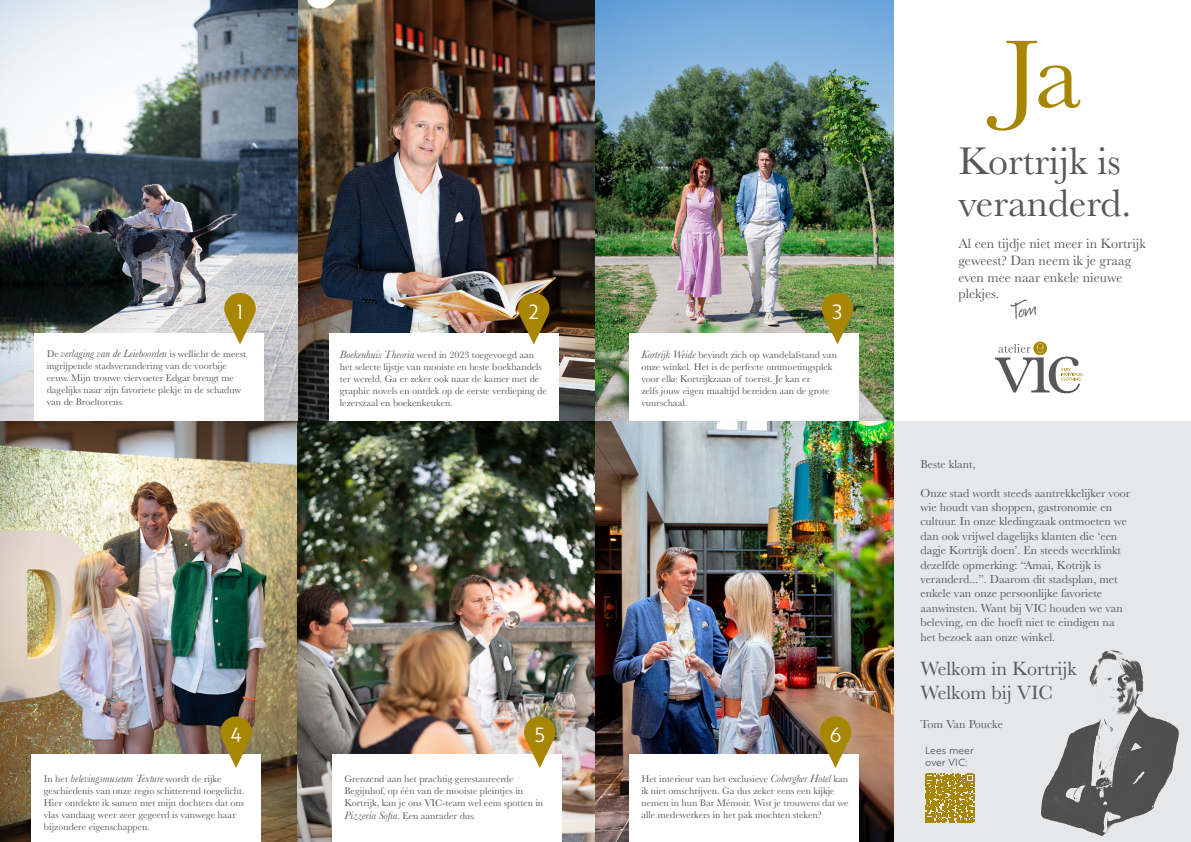
<style>
.page{position:relative;width:1191px;height:842px;background:#fff}
.page>*{position:absolute;margin:0;border:0;box-sizing:border-box;transform-origin:0 0}
.t1{font:100px "Baskerville";color:#a78602}
.t2{font:40px/42px "Baskerville";color:#57585a}
.t3{font:20px "Baskerville";color:#57585a}
.t4{font:20px "Brother 1816 Book";color:#fff}
.t5{font:14px/16.8px "Baskerville";color:#57585a}
.t6{font:12px/14.4px "Baskerville";color:#57585a}
.t7{font:italic 11px "Baskerville";color:#57585a}
.t8{font:10px/12px "Baskerville";color:#57585a}
.t9{font:10px/12px "Brother 1816 Book";color:#57585a}
.s1{font-style:normal;font-size:10px}
.s2{font-style:italic;font-size:11px}
</style>
<div class="page">
<div style="left:893px;top:421px;width:298px;height:421px;background:#e6e7e9"></div>
<img style="left:0;top:0;width:893px;height:842px">
<svg style="left:1033px;top:341px;width:14px;height:14px"></svg>
<svg style="left:995px;top:343px;width:88px;height:50px"></svg>
<div style="left:329px;top:333px;width:229px;height:88px;background:#fff"></div>
<div style="left:31px;top:754px;width:230px;height:88px;background:#fff"></div>
<div style="left:332px;top:754px;width:229px;height:88px;background:#fff"></div>
<div style="left:34px;top:333px;width:230px;height:88px;background:#fff"></div>
<div style="left:629px;top:333px;width:230px;height:88px;background:#fff"></div>
<div style="left:629px;top:754px;width:230px;height:88px;background:#fff"></div>
<svg style="left:518px;top:293px;width:31px;height:51px"></svg>
<svg style="left:220px;top:716px;width:32px;height:52px"></svg>
<svg style="left:821px;top:293px;width:32px;height:51px"></svg>
<svg style="left:524px;top:716px;width:31px;height:52px"></svg>
<svg style="left:819px;top:716px;width:32px;height:52px"></svg>
<svg style="left:224px;top:293px;width:32px;height:51px"></svg>
<svg style="left:925px;top:774px;width:49px;height:49px"></svg>
<img style="left:1041px;top:650px;width:138px;height:186px">
<p class="t4" style="left:237px;top:297px;width:8px">1</p>
<p class="t7" style="left:47px;top:346px;width:201px"><span class="s1">De</span> verlaging van de Leieboorden <span class="s1">is wellicht de meest</span></p>
<p class="t8" style="left:47px;top:360px;width:196px">ingrijpende stadsverandering van de voorbije eeuw. Mijn trouwe viervoeter Edgar brengt me dagelijks naar zijn favoriete plekje in de schaduw van de Broeltorens.</p>
<p class="t4" style="left:231px;top:720px;width:12px">4</p>
<p class="t7" style="left:44px;top:771px;width:179px"><span class="s1">In het</span> belevingsmuseum Texture <span class="s1">wordt de rijke</span></p>
<p class="t8" style="left:44px;top:785px;width:202px">geschiedenis van onze regio schitterend toegelicht.<br>Hier ontdekte ik samen met mijn dochters dat ons vlas vandaag weer zeer gegeerd is vanwege haar bijzondere eigenschappen.</p>
<p class="t4" style="left:529px;top:297px;width:12px">2</p>
<p class="t8" style="left:340px;top:348px;width:208px"><span class="s2">Boekenhuis Theoria</span> werd in 2023 toegevoegd aan het selecte lijstje van mooiste en beste boekhandels ter wereld. Ga er zeker ook naar de kamer met de graphic novels en ontdek op de eerste verdieping de lezerszaal en boekenkeuken.</p>
<p class="t4" style="left:832px;top:297px;width:11px">3</p>
<p class="t8" style="left:641px;top:348px;width:197px"><span class="s2">Kortrijk Weide</span> bevindt zich op wandelafstand van onze winkel. Het is de perfecte ontmoetingsplek voor elke Kortrijkzaan of toerist. Je kan er<br>zelfs jouw eigen maaltijd bereiden aan de grote vuurschaal.</p>
<p class="t4" style="left:535px;top:720px;width:12px">5</p>
<p class="t4" style="left:829px;top:720px;width:13px">6</p>
<p class="t8" style="left:344px;top:772px;width:200px">Grenzend aan het prachtig gerestaureerde<br>Begijnhof, op één van de mooiste pleintjes in<br>Kortrijk, kan je ons VIC-team wel eens spotten in</p>
<p class="t8" style="left:344px;top:810px;width:133px"><span class="s2">Pizzeria Sofia</span>. Een aanrader dus.</p>
<p class="t8" style="left:641px;top:773px;width:209px">Het interieur van het exclusieve <span class="s2">Cobergher Hotel</span> kan ik niet omschrijven. Ga dus zeker eens een kijkje nemen in hun Bar Mémoir. Wist je trouwens dat we alle medewerkers in het pak mochten steken?</p>
<p class="t1" style="left:1002px;top:11px;width:80px">Ja</p>
<p class="t2" style="left:958px;top:140px;width:175px">Kortrijk is veranderd.</p>
<p class="t5" style="left:958px;top:235px;width:189px">Al een tijdje niet meer in Kortrijk geweest? Dan neem ik je graag even mee naar enkele nieuwe plekjes.</p>
<p class="t6" style="left:920px;top:457px;width:57px">Beste klant,</p>
<p class="t6" style="left:920px;top:486px;width:211px">Onze stad wordt steeds aantrekkelijker voor wie houdt van shoppen, gastronomie en cultuur. In onze kledingzaak ontmoeten we dan ook vrijwel dagelijks klanten die ‘een dagje Kortrijk doen’. En steeds weerklinkt dezelfde opmerking: “Amai, Kotrijk is veranderd...”. Daarom dit stadsplan, met enkele van onze persoonlijke favoriete aanwinsten. Want bij VIC houden we van beleving, en die hoeft niet te eindigen na het bezoek aan onze winkel.</p>
<p class="t3" style="left:920px;top:655px;width:158px">Welkom in Kortrijk</p>
<p class="t3" style="left:920px;top:679px;width:134px">Welkom bij VIC</p>
<p class="t6" style="left:920px;top:717px;width:84px">Tom Van Poucke</p>
<p class="t9" style="left:925px;top:744px;width:50px">Lees meer over VIC:</p>
</div>
